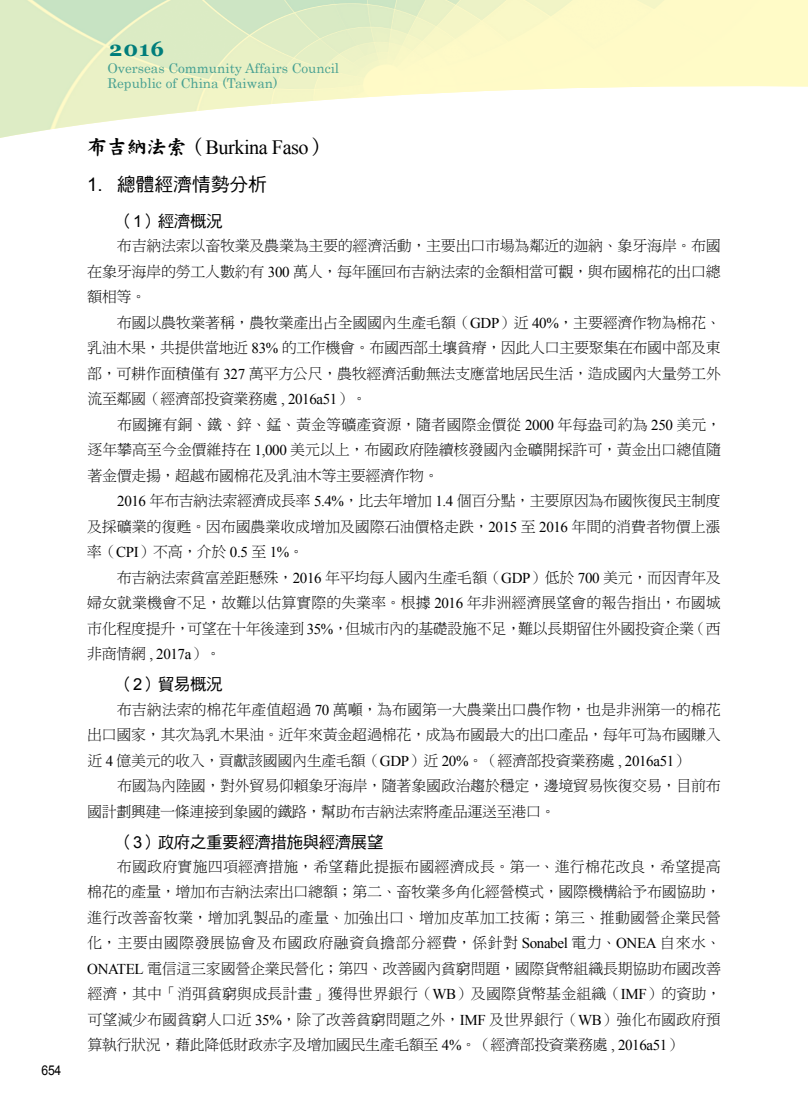
<style>
.page{position:relative;width:808px;height:1106px;background:#fff}
.page>*{position:absolute;margin:0;border:0;box-sizing:border-box;transform-origin:0 0}
.t1{font:700 21px "Vani";color:#007d7b}
.t2{font:20.25px "Times New Roman";letter-spacing:-.025em;color:#000}
.t3{font:18.75px "DF Hei Std W5";color:#000}
.t4{font:16.5px "DF Hei Std W5";letter-spacing:-.025em;color:#000}
.t5{font:15px/25.5px "DF Ming Std W3";letter-spacing:-.02em;color:#000;text-align:justify}
.t6{font:13.5px/15px "Century";color:#007d7b}
.t7{font:13.5px "Arial";color:#000;scale:.9 1}
.s1{font-family:"DF Kai Shu Std W9"}
.s2{font-family:"Arial"}
.s3{font-family:"Times New Roman"}
</style>
<div class="page">
<p class="t7" style="left:42px;top:1061px;width:23px">654</p>
<h1 class="t1" style="left:109px;top:37px;width:56px">2016</h1>
<p class="t6" style="left:107px;top:60px;width:233px">Overseas Community Affairs Council<br>Republic of China (Taiwan)</p>
<h2 class="t2" style="left:87px;top:133px;width:243px"><span class="s1">布吉納法索（</span>Burkina Faso<span class="s1">）</span></h2>
<p class="t3" style="left:87px;top:174px;width:181px"><span class="s2">1.</span> 總體經濟情勢分析</p>
<p class="t4" style="left:117px;top:212px;width:107px">（<span class="s2">1</span>）經濟概況</p>
<p class="t5" style="left:87px;top:233px;width:635px;text-indent:30px">布吉納法索以畜牧業及農業為主要的經濟活動，主要出口市場為鄰近的迦納、象牙海岸。布國在象牙海岸的勞工人數約有 <span class="s3">300</span> 萬人，每年匯回布吉納法索的金額相當可觀，與布國棉花的出口總額相等。</p>
<p class="t5" style="left:87px;top:309px;width:635px;text-indent:30px">布國以農牧業著稱，農牧業產出占全國國內生產毛額（<span class="s3">GDP</span>）近 <span class="s3">40%</span>，主要經濟作物為棉花、乳油木果，共提供當地近 <span class="s3">83%</span> 的工作機會。布國西部土壤貧瘠，因此人口主要聚集在布國中部及東部，可耕作面積僅有 <span class="s3">327</span> 萬平方公尺，農牧經濟活動無法支應當地居民生活，造成國內大量勞工外流至鄰國（經濟部投資業務處 <span class="s3">, 2016a51</span>）。</p>
<p class="t5" style="left:87px;top:411px;width:635px;text-indent:30px">布國擁有銅、鐵、鋅、錳、黃金等礦產資源，隨者國際金價從 <span class="s3">2000</span> 年每盎司約為 <span class="s3">250</span> 美元，逐年攀高至今金價維持在 <span class="s3">1,000</span> 美元以上，布國政府陸續核發國內金礦開採許可，黃金出口總值隨著金價走揚，超越布國棉花及乳油木等主要經濟作物。</p>
<p class="t5" style="left:87px;top:488px;width:635px;text-indent:30px"><span class="s3">2016</span> 年布吉納法索經濟成長率 <span class="s3">5.4%</span>，比去年增加 <span class="s3">1.4</span> 個百分點，主要原因為布國恢復民主制度及採礦業的復甦。因布國農業收成增加及國際石油價格走跌，<span class="s3">2015</span> 至 <span class="s3">2016</span> 年間的消費者物價上漲率（<span class="s3">CPI</span>）不高，介於 <span class="s3">0.5</span> 至 <span class="s3">1%</span>。</p>
<p class="t5" style="left:87px;top:564px;width:635px;text-indent:30px">布吉納法索貧富差距懸殊，<span class="s3">2016</span> 年平均每人國內生產毛額（<span class="s3">GDP</span>）低於 <span class="s3">700</span> 美元，而因青年及婦女就業機會不足，故難以估算實際的失業率。根據 <span class="s3">2016</span> 年非洲經濟展望會的報告指出，布國城市化程度提升，可望在十年後達到 <span class="s3">35%</span>，但城市內的基礎設施不足，難以長期留住外國投資企業（西非商情網 <span class="s3">, 2017a</span>）。</p>
<p class="t4" style="left:117px;top:675px;width:107px">（<span class="s2">2</span>）貿易概況</p>
<p class="t5" style="left:87px;top:696px;width:635px;text-indent:30px">布吉納法索的棉花年產值超過 <span class="s3">70</span> 萬噸，為布國第一大農業出口農作物，也是非洲第一的棉花出口國家，其次為乳木果油。近年來黃金超過棉花，成為布國最大的出口產品，每年可為布國賺入近 <span class="s3">4</span> 億美元的收入，貢獻該國國內生產毛額（<span class="s3">GDP</span>）近 <span class="s3">20%</span>。（經濟部投資業務處 <span class="s3">, 2016a51</span>）</p>
<p class="t5" style="left:87px;top:772px;width:635px;text-indent:30px">布國為內陸國，對外貿易仰賴象牙海岸，隨著象國政治趨於穩定，邊境貿易恢復交易，目前布國計劃興建一條連接到象國的鐵路，幫助布吉納法索將產品運送至港口。</p>
<p class="t4" style="left:117px;top:832px;width:268px">（<span class="s2">3</span>）政府之重要經濟措施與經濟展望</p>
<p class="t5" style="left:87px;top:853px;width:635px;text-indent:30px">布國政府實施四項經濟措施，希望藉此提振布國經濟成長。第一、進行棉花改良，希望提高棉花的產量，增加布吉納法索出口總額；第二、畜牧業多角化經營模式，國際機構給予布國協助，進行改善畜牧業，增加乳製品的產量、加強出口、增加皮革加工技術；第三、推動國營企業民營化，主要由國際發展協會及布國政府融資負擔部分經費，係針對 <span class="s3">Sonabel</span> 電力、<span class="s3">ONEA</span> 自來水、<span class="s3">ONATEL</span> 電信這三家國營企業民營化；第四、改善國內貧窮問題，國際貨幣組織長期協助布國改善經濟，其中「消弭貧窮與成長計畫」獲得世界銀行（<span class="s3">WB</span>）及國際貨幣基金組織（<span class="s3">IMF</span>）的資助，可望減少布國貧窮人口近 <span class="s3">35%</span>，除了改善貧窮問題之外，<span class="s3">IMF</span> 及世界銀行（<span class="s3">WB</span>）強化布國政府預算執行狀況，藉此降低財政赤字及增加國民生產毛額至 <span class="s3">4%</span>。（經濟部投資業務處 <span class="s3">, 2016a51</span>）</p>
</div>
